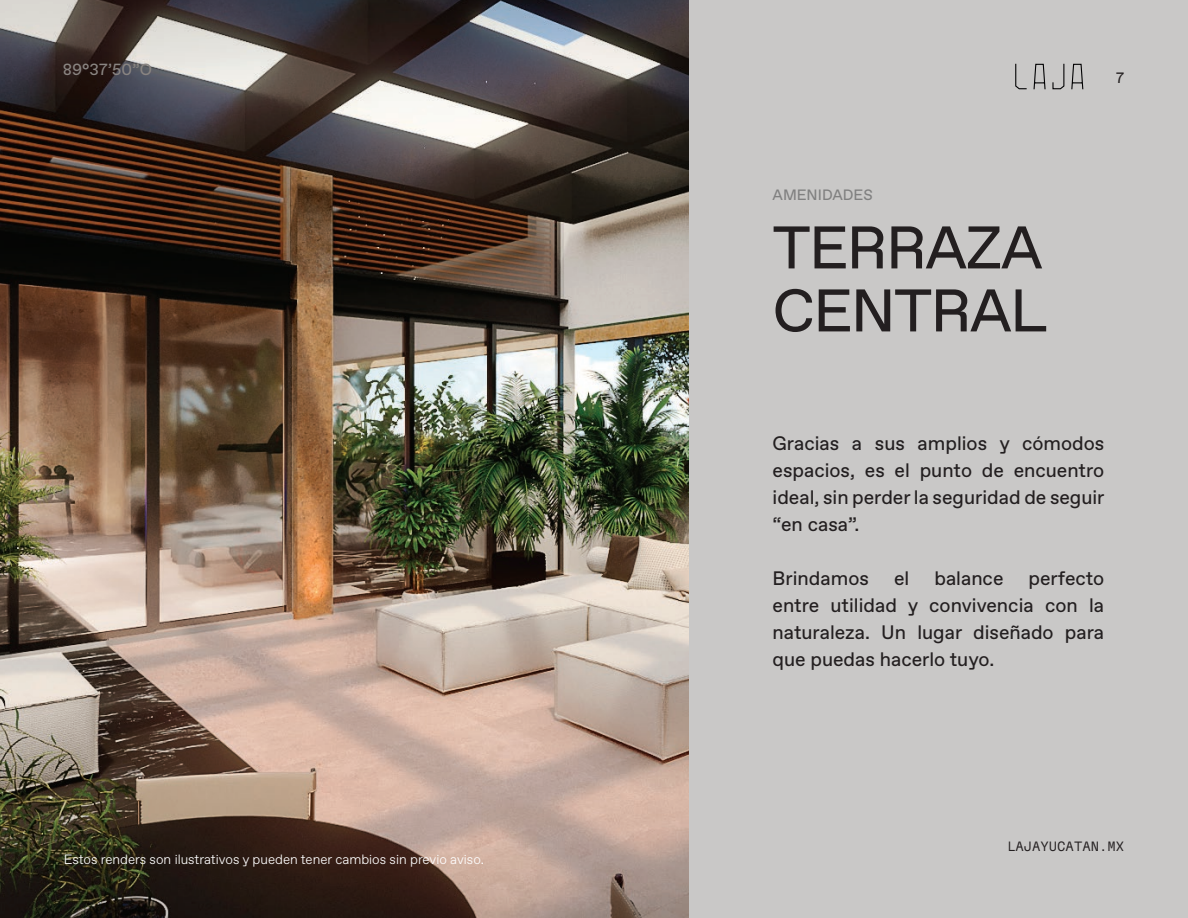
<style>
.page{position:relative;width:1188px;height:918px;background:#c9c8c7}
.page>*{position:absolute;margin:0;border:0;box-sizing:border-box;transform-origin:0 0}
.t1{font:60px/63px "Favorit";letter-spacing:-.025em;color:#231f20}
.t2{font:19.5px/27px "Favorit";color:#231f20;text-align:justify}
.t3{font:16.2px "Favorit";color:#8a8582}
.t4{font:15px "Favorit";color:#808080}
.t5{font:15px "Favorit";color:#231f20}
.t6{font:300 13.5px "Favorit";color:#fff}
.t7{font:300 13.5px "GT Flexa Mono";color:#231f20}
</style>
<div class="page">
<img style="left:0;top:0;width:689px;height:918px">
<svg style="left:1034px;top:64px;width:12px;height:25px"></svg>
<svg style="left:1071px;top:64px;width:12px;height:25px"></svg>
<svg style="left:1015px;top:64px;width:12px;height:25px"></svg>
<svg style="left:1052px;top:64px;width:12px;height:25px"></svg>
<p class="t3" style="left:63px;top:59px;width:91px">89°37’50”O</p>
<p class="t6" style="left:64px;top:851px;width:422px">Estos renders son ilustrativos y pueden tener cambios sin previo aviso.</p>
<p class="t5" style="left:1116px;top:68px;width:10px">7</p>
<p class="t4" style="left:773px;top:184px;width:102px">AMENIDADES</p>
<h1 class="t1" style="left:773px;top:215px;width:276px">TERRAZA<br>CENTRAL</h1>
<p class="t2" style="left:773px;top:430px;width:334px">Gracias a sus amplios y cómodos espacios, es el punto de encuentro ideal, sin perder la seguridad de seguir “en casa”.</p>
<p class="t2" style="left:773px;top:565px;width:333px;text-indent:256px">perfecto entre utilidad y convivencia con la naturaleza. Un lugar diseñado para que puedas hacerlo tuyo.</p>
<p class="t2" style="left:773px;top:565px;width:98px">Brindamos</p>
<p class="t2" style="left:894px;top:565px;width:17px">el</p>
<p class="t2" style="left:934px;top:565px;width:71px">balance</p>
<p class="t7" style="left:1007px;top:838px;width:119px">LAJAYUCATAN.MX</p>
</div>
